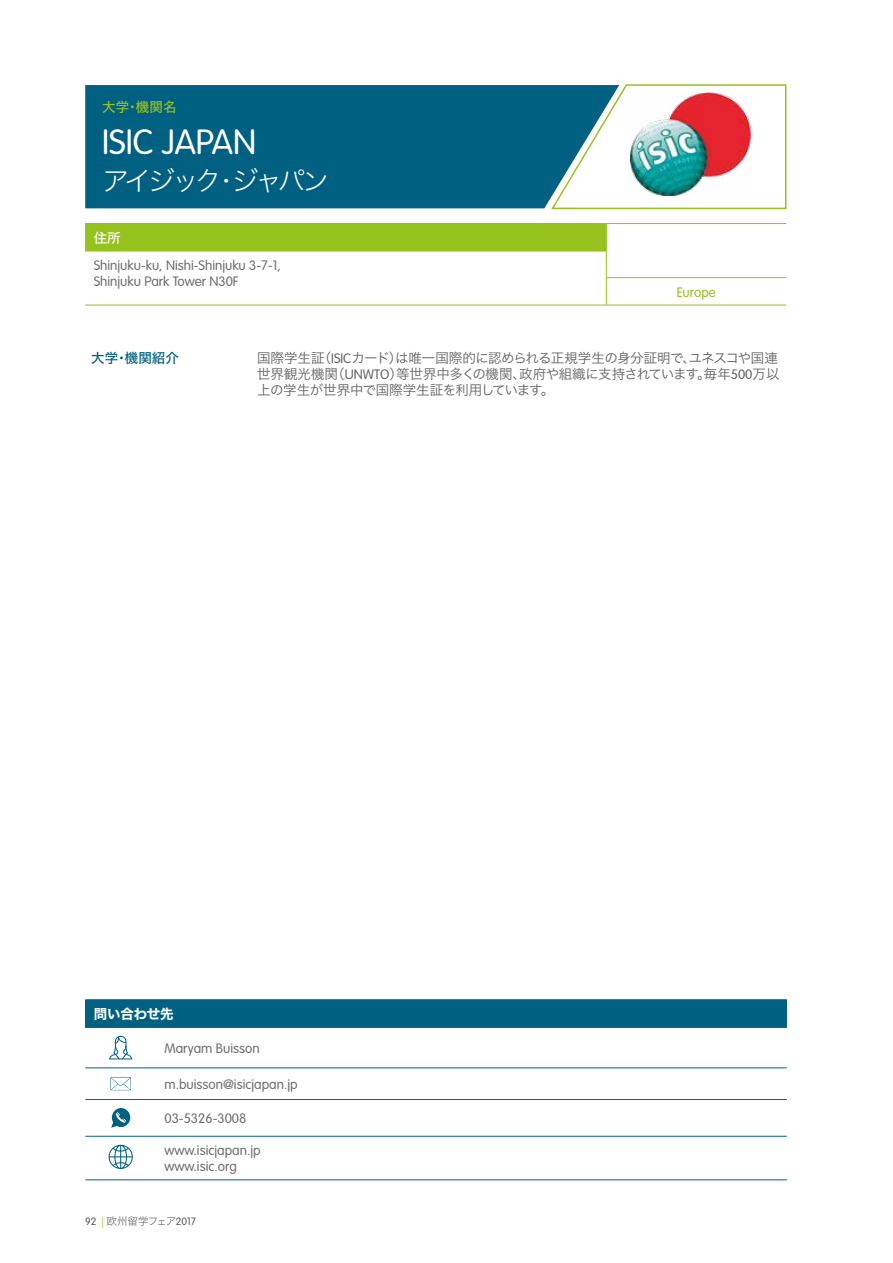
<style>
.page{position:relative;width:893px;height:1263px;background:#fff}
.page>*{position:absolute;margin:0;border:0;box-sizing:border-box;transform-origin:0 0}
.t1{font:300 34.5px "VAG Rounded LT Pro";color:#fff}
.t2{font:27px "Hiragino Sans W2";letter-spacing:-.135em;color:#fff}
.t3{font:300 13.5px/16.2px "VAG Rounded LT Pro";color:#706f6f}
.t4{font:13.5px/16.2px "Hiragino Sans W3";letter-spacing:-.03em;color:#646363}
.t5{font:13.5px "Hiragino Sans W5";color:#006082}
.t6{font:13.5px "Hiragino Sans W7";letter-spacing:-.015em;color:#fff}
.t7{font:300 13.5px "VAG Rounded LT Pro";color:#96c21e}
.t8{font:13.5px "Hiragino Sans W5";color:#96c21e}
.t9{font:13.5px "Hiragino Sans W5";color:#fff}
.t10{font:10.5px "Hiragino Sans W2";letter-spacing:-.04em;color:#575756}
.s1{font-family:"VAG Rounded LT Pro";font-weight:300}
.s2{font-family:"VAG Rounded LT Pro";font-weight:300;color:#afcd53}
</style>
<div class="page">
<div style="left:85px;top:1000px;width:702px;height:27px;background:#006082"></div>
<svg style="left:85px;top:1068px;width:702px;height:92px"></svg>
<hr style="left:85px;top:999px;width:71px;height:1px;background:#006082">
<hr style="left:156px;top:999px;width:631px;height:1px;background:#006082">
<hr style="left:85px;top:1027px;width:71px;height:1px;background:#006082">
<hr style="left:156px;top:1027px;width:631px;height:1px;background:#006082">
<hr style="left:85px;top:1067px;width:71px;height:1px;background:#006082">
<hr style="left:156px;top:1067px;width:631px;height:1px;background:#006082">
<hr style="left:85px;top:1099px;width:71px;height:1px;background:#006082">
<hr style="left:156px;top:1099px;width:631px;height:1px;background:#006082">
<hr style="left:85px;top:1136px;width:71px;height:1px;background:#006082">
<hr style="left:156px;top:1136px;width:631px;height:1px;background:#006082">
<hr style="left:85px;top:1179px;width:71px;height:1px;background:#006082">
<hr style="left:156px;top:1179px;width:631px;height:1px;background:#006082">
<svg style="left:109px;top:1035px;width:24px;height:25px"></svg>
<svg style="left:110px;top:1076px;width:22px;height:15px"></svg>
<svg style="left:111px;top:1108px;width:19px;height:20px"></svg>
<svg style="left:109px;top:1145px;width:24px;height:24px"></svg>
<div style="left:85px;top:85px;width:465px;height:123px;background:#006082"></div>
<svg style="left:550px;top:84px;width:237px;height:126px"></svg>
<svg style="left:85px;top:224px;width:701px;height:81px"></svg>
<hr style="left:606px;top:223px;width:180px;height:1px;background:#96c21e">
<hr style="left:85px;top:251px;width:522px;height:1px;background:#96c21e">
<hr style="left:606px;top:277px;width:180px;height:1px;background:#96c21e">
<hr style="left:606px;top:305px;width:180px;height:1px;background:#96c21e">
<hr style="left:85px;top:223px;width:521px;height:1px;background:#96c21e">
<svg style="left:606px;top:224px;width:1px;height:81px"></svg>
<hr style="left:85px;top:305px;width:521px;height:1px;background:#96c21e">
<p class="t8" style="left:102px;top:95px;width:76px">大学・機関名</p>
<h1 class="t1" style="left:102px;top:122px;width:155px">ISIC JAPAN</h1>
<h2 class="t2" style="left:102px;top:156px;width:229px">アイジック・ジャパン</h2>
<p class="t9" style="left:94px;top:225px;width:28px">住所</p>
<p class="t3" style="left:94px;top:257px;width:189px">Shinjuku-ku, Nishi-Shinjuku 3-7-1,<br>Shinjuku Park Tower N30F</p>
<p class="t7" style="left:677px;top:284px;width:41px">Europe</p>
<p class="t5" style="left:91px;top:346px;width:89px">大学・機関紹介</p>
<p class="t4" style="left:257px;top:349px;width:524px">国際学生証（<span class="s1">ISIC</span>カード）は唯一国際的に認められる正規学生の身分証明で、ユネスコや国連世界観光機関（<span class="s1">UNWTO</span>）等世界中多くの機関、政府や組織に支持されています。毎年<span class="s1">500</span>万以上の学生が世界中で国際学生証を利用しています。</p>
<p class="t6" style="left:94px;top:1003px;width:81px">問い合わせ先</p>
<p class="t3" style="left:164px;top:1040px;width:97px">Maryam Buisson</p>
<p class="t3" style="left:164px;top:1076px;width:135px">m.buisson@isicjapan.jp</p>
<p class="t3" style="left:164px;top:1111px;width:83px">03-5326-3008</p>
<p class="t3" style="left:164px;top:1143px;width:98px">www.isicjapan.jp www.isic.org</p>
<p class="t10" style="left:85px;top:1211px;width:112px"><span class="s1">92</span> <span class="s2">|</span> 欧州留学フェア<span class="s1">2017</span></p>
</div>
